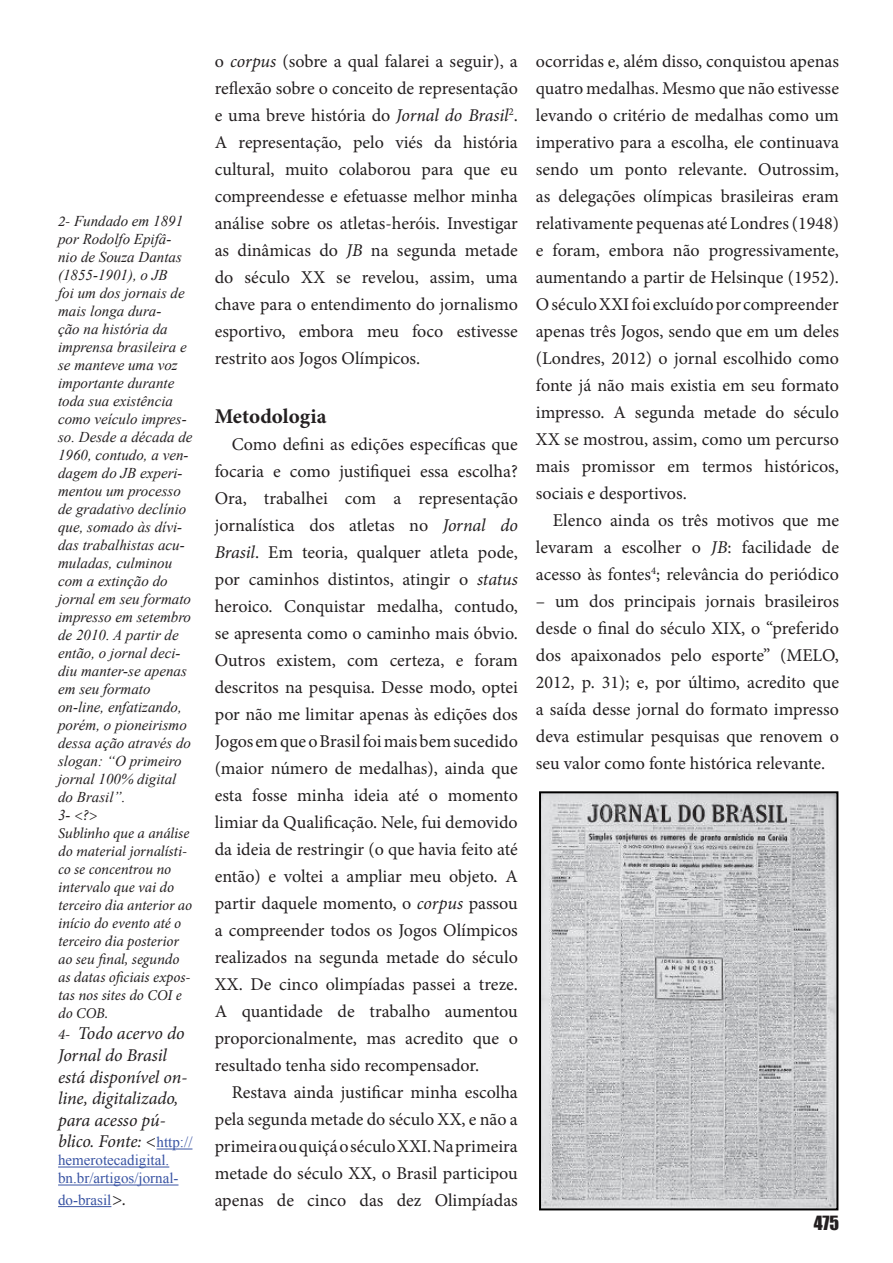
<style>
.page{position:relative;width:893px;height:1263px;background:#fff}
.page>*{position:absolute;margin:0;border:0;box-sizing:border-box;transform-origin:0 0}
.t1{font:700 21px "Minion Pro";letter-spacing:.005em;color:#231f20}
.Parágrafo_da_Lista{font:18px/27px "Minion Pro";color:#231f20;text-align:justify}
.foto{font:italic 18px/21.6px "Minion Pro";letter-spacing:-.01em;color:#231f20}
.t2{font:18px "Impact";color:#231f20}
.foto-2{font:italic 15px/18px "Times New Roman";color:#231f20}
.foto-3{font:italic 15px/18px "Minion Pro";letter-spacing:-.005em;color:#231f20}
.foto-4{font:15px/18px "Times New Roman";color:#3853a3}
.s1{font-family:"Minion Pro"}
.s2{font-family:"Times New Roman"}
.s3{font-size:15px}
.s4{font-family:"Times New Roman";font-style:normal;font-size:15px;color:#3853a3}
.s5{font-family:"Minion Pro";font-style:italic;font-size:18px;color:#231f20}
.s6{font-style:italic}
</style>
<div class="page">
<hr style="left:157px;top:1148px;width:35px;height:1px;background:#3853a3">
<hr style="left:58px;top:1166px;width:111px;height:1px;background:#3853a3">
<hr style="left:58px;top:1184px;width:120px;height:1px;background:#3853a3">
<hr style="left:58px;top:1206px;width:53px;height:1px;background:#3853a3">
<img style="left:542px;top:794px;width:293px;height:413px">
<div style="left:539px;top:791px;width:299px;height:419px;border:2px solid #000"></div>
<p class="foto-2" style="left:58px;top:211px;width:136px"><span class="s1">2-</span> Fundado em 1891 por Rodolfo Epifâ&shy;nio de Souza Dantas (1855-1901), o JB<br>foi um dos jornais de mais longa dura-<br>ção na história da imprensa brasileira e se manteve uma voz importante durante toda sua existência como veículo impres&shy;so. Desde a década de<br>1960, contudo, a ven&shy;dagem do JB experi&shy;mentou um processo de gradativo declínio que, somado às dívi&shy;das trabalhistas acu&shy;muladas, culminou com a extinção do jornal em seu formato impresso em setembro de 2010. A partir de então, o jornal deci&shy;diu manter-se apenas em seu formato on-line, enfatizando, porém, o pioneirismo dessa ação através do slogan: “O primeiro jornal 100% digital do Brasil”.</p>
<p class="foto-3" style="left:58px;top:806px;width:136px"><span class="s2">3-</span> &lt;?&gt;<br>Sublinho que a análise do material jornalísti&shy;co se concentrou no intervalo que vai do terceiro dia anterior ao início do evento até o terceiro dia posterior ao seu final, segundo as datas oficiais expos&shy;tas nos sites do COI e do COB.</p>
<p class="foto" style="left:58px;top:1023px;width:136px"><span class="s3">4-</span> Todo acervo do<br>Jornal do Brasil está disponível on&shy;line, digitalizado, para acesso pú&shy;blico. Fonte: &lt;<span class="s4">http://</span></p>
<p class="foto-4" style="left:58px;top:1151px;width:122px">hemerotecadigital. bn.br/artigos/jornal-</p>
<p class="foto-4" style="left:58px;top:1191px;width:70px">do-brasil<span class="s5">&gt;.</span></p>
<p class="Parágrafo_da_Lista" style="left:215px;top:48px;width:305px">o <span class="s6">corpus</span> (sobre a qual falarei a seguir), a reflexão sobre o conceito de representação e uma breve história do <span class="s6">Jornal do Brasil</span><sup>2</sup>.<br>A representação, pelo viés da história cultural, muito colaborou para que eu compreendesse e efetuasse melhor minha análise sobre os atletas-heróis. Investigar as dinâmicas do <span class="s6">JB</span> na segunda metade do século XX se revelou, assim, uma chave para o entendimento do jornalismo esportivo, embora meu foco estivesse restrito aos Jogos Olímpicos.</p>
<p class="t1" style="left:215px;top:401px;width:113px">Metodologia</p>
<p class="Parágrafo_da_Lista" style="left:215px;top:430px;width:305px;text-indent:17px">Como defini as edições específicas que focaria e como justifiquei essa escolha?<br>Ora, trabalhei com a representação jornalística dos atletas no <span class="s6">Jornal do Brasil</span>. Em teoria, qualquer atleta pode, por caminhos distintos, atingir o <span class="s6">status </span>heroico. Conquistar medalha, contudo, se apresenta como o caminho mais óbvio.<br>Outros existem, com certeza, e foram descritos na pesquisa. Desse modo, optei por não me limitar apenas às edições dos Jogos em que o Brasil foi mais bem sucedido (maior número de medalhas), ainda que esta fosse minha ideia até o momento limiar da Qualificação. Nele, fui demovido da ideia de restringir (o que havia feito até então) e voltei a ampliar meu objeto. A partir daquele momento, o <span class="s6">corpus</span> passou a compreender todos os Jogos Olímpicos realizados na segunda metade do século XX. De cinco olimpíadas passei a treze.<br>A quantidade de trabalho aumentou proporcionalmente, mas acredito que o resultado tenha sido recompensador.</p>
<p class="Parágrafo_da_Lista" style="left:215px;top:1078px;width:305px;text-indent:17px">Restava ainda justificar minha escolha pela segunda metade do século XX, e não a primeira ou quiçá o século XXI. Na primeira metade do século XX, o Brasil participou apenas de cinco das dez Olimpíadas</p>
<p class="Parágrafo_da_Lista" style="left:536px;top:48px;width:305px">ocorridas e, além disso, conquistou apenas quatro medalhas. Mesmo que não estivesse levando o critério de medalhas como um imperativo para a escolha, ele continuava sendo um ponto relevante. Outrossim, as delegações olímpicas brasileiras eram relativamente pequenas até Londres (1948) e foram, embora não progressivamente, aumentando a partir de Helsinque (1952).<br>O século XXI foi excluído por compreender apenas três Jogos, sendo que em um deles (Londres, 2012) o jornal escolhido como fonte já não mais existia em seu formato impresso. A segunda metade do século XX se mostrou, assim, como um percurso mais promissor em termos históricos, sociais e desportivos.</p>
<p class="Parágrafo_da_Lista" style="left:536px;top:507px;width:305px;text-indent:17px">Elenco ainda os três motivos que me levaram a escolher o <span class="s6">JB</span>: facilidade de acesso às fontes<sup>4</sup>; relevância do periódico</p>
<p class="Parágrafo_da_Lista" style="left:536px;top:588px;width:305px">– um dos principais jornais brasileiros desde o final do século XIX, o “preferido dos apaixonados pelo esporte” (MELO, 2012, p. 31); e, por último, acredito que a saída desse jornal do formato impresso deva estimular pesquisas que renovem o seu valor como fonte histórica relevante.</p>
<p class="t2" style="left:814px;top:1208px;width:27px">475</p>
</div>
